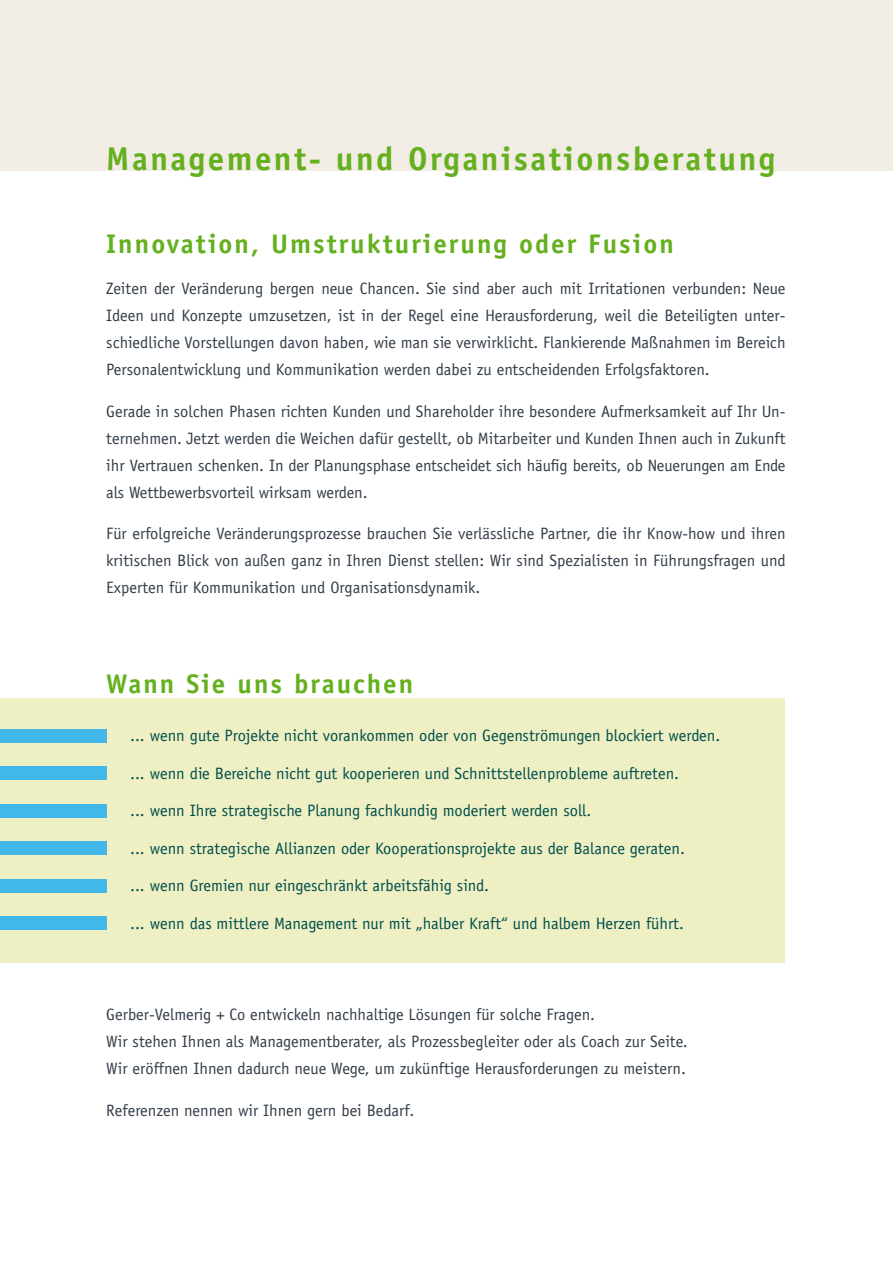
<style>
.page{position:relative;width:893px;height:1263px;background:#fff}
.page>*{position:absolute;margin:0;border:0;box-sizing:border-box;transform-origin:0 0}
.t1{font:700 33px "Officina Sans";letter-spacing:.075em;color:#64b01f}
.t2{font:700 27px "Officina Sans";letter-spacing:.075em;color:#64b01f}
.t3{font:16.5px/27px "Officina Sans";color:#333e49;text-align:justify}
.t4{font:16.5px "Officina Sans";color:#004f4c}
</style>
<div class="page">
<div style="left:0;top:0;width:893px;height:170px;background:#f2ede4"></div>
<div style="left:0;top:698px;width:784px;height:264px;background:#eeefc3"></div>
<div style="left:0;top:729px;width:106px;height:13px;background:#41b7ea"></div>
<div style="left:0;top:766px;width:106px;height:14px;background:#41b7ea"></div>
<div style="left:0;top:804px;width:106px;height:13px;background:#41b7ea"></div>
<div style="left:0;top:841px;width:106px;height:14px;background:#41b7ea"></div>
<div style="left:0;top:879px;width:106px;height:13px;background:#41b7ea"></div>
<div style="left:0;top:916px;width:106px;height:14px;background:#41b7ea"></div>
<h1 class="t1" style="left:106px;top:138px;width:671px">Management- und Organisationsberatung</h1>
<h2 class="t2" style="left:106px;top:227px;width:569px">Innovation, Umstrukturierung oder Fusion</h2>
<p class="t3" style="left:106px;top:274px;width:681px">Zeiten der Veränderung bergen neue Chancen. Sie sind aber auch mit Irritationen verbunden: Neue Ideen und Konzepte umzusetzen, ist in der Regel eine Herausforderung, weil die Beteiligten unter&shy;schiedliche Vorstellungen davon haben, wie man sie verwirklicht. Flankierende Maßnahmen im Bereich Personalentwicklung und Kommunikation werden dabei zu entscheidenden Erfolgsfaktoren.</p>
<p class="t3" style="left:106px;top:397px;width:681px">Gerade in solchen Phasen richten Kunden und Shareholder ihre besondere Aufmerksamkeit auf Ihr Un&shy;ternehmen. Jetzt werden die Weichen dafür gestellt, ob Mitarbeiter und Kunden Ihnen auch in Zukunft ihr Vertrauen schenken. In der Planungsphase entscheidet sich häufig bereits, ob Neuerungen am Ende als Wettbewerbsvorteil wirksam werden.</p>
<p class="t3" style="left:106px;top:520px;width:681px">Für erfolgreiche Veränderungsprozesse brauchen Sie verlässliche Partner, die ihr Know-how und ihren kritischen Blick von außen ganz in Ihren Dienst stellen: Wir sind Spezialisten in Führungsfragen und Experten für Kommunikation und Organisationsdynamik.</p>
<h2 class="t2" style="left:106px;top:667px;width:308px">Wann Sie uns brauchen</h2>
<p class="t4" style="left:130px;top:726px;width:592px">... wenn gute Projekte nicht vorankommen oder von Gegenströmungen blockiert werden.</p>
<p class="t4" style="left:130px;top:763px;width:550px">... wenn die Bereiche nicht gut kooperieren und Schnittstellenprobleme auftreten.</p>
<p class="t4" style="left:130px;top:801px;width:463px">... wenn Ihre strategische Planung fachkundig moderiert werden soll.</p>
<p class="t4" style="left:130px;top:838px;width:556px">... wenn strategische Allianzen oder Kooperationsprojekte aus der Balance geraten.</p>
<p class="t4" style="left:130px;top:876px;width:360px">... wenn Gremien nur eingeschränkt arbeitsfähig sind.</p>
<p class="t4" style="left:130px;top:913px;width:555px">... wenn das mittlere Management nur mit „halber Kraft“ und halbem Herzen führt.</p>
<p class="t3" style="left:106px;top:1001px;width:583px;text-align:left">Gerber-Velmerig + Co entwickeln nachhaltige Lösungen für solche Fragen.<br>Wir stehen Ihnen als Managementberater, als Prozessbegleiter oder als Coach zur Seite.<br>Wir eröffnen Ihnen dadurch neue Wege, um zukünftige Herausforderungen zu meistern.</p>
<p class="t3" style="left:106px;top:1097px;width:310px">Referenzen nennen wir Ihnen gern bei Bedarf.</p>
</div>
